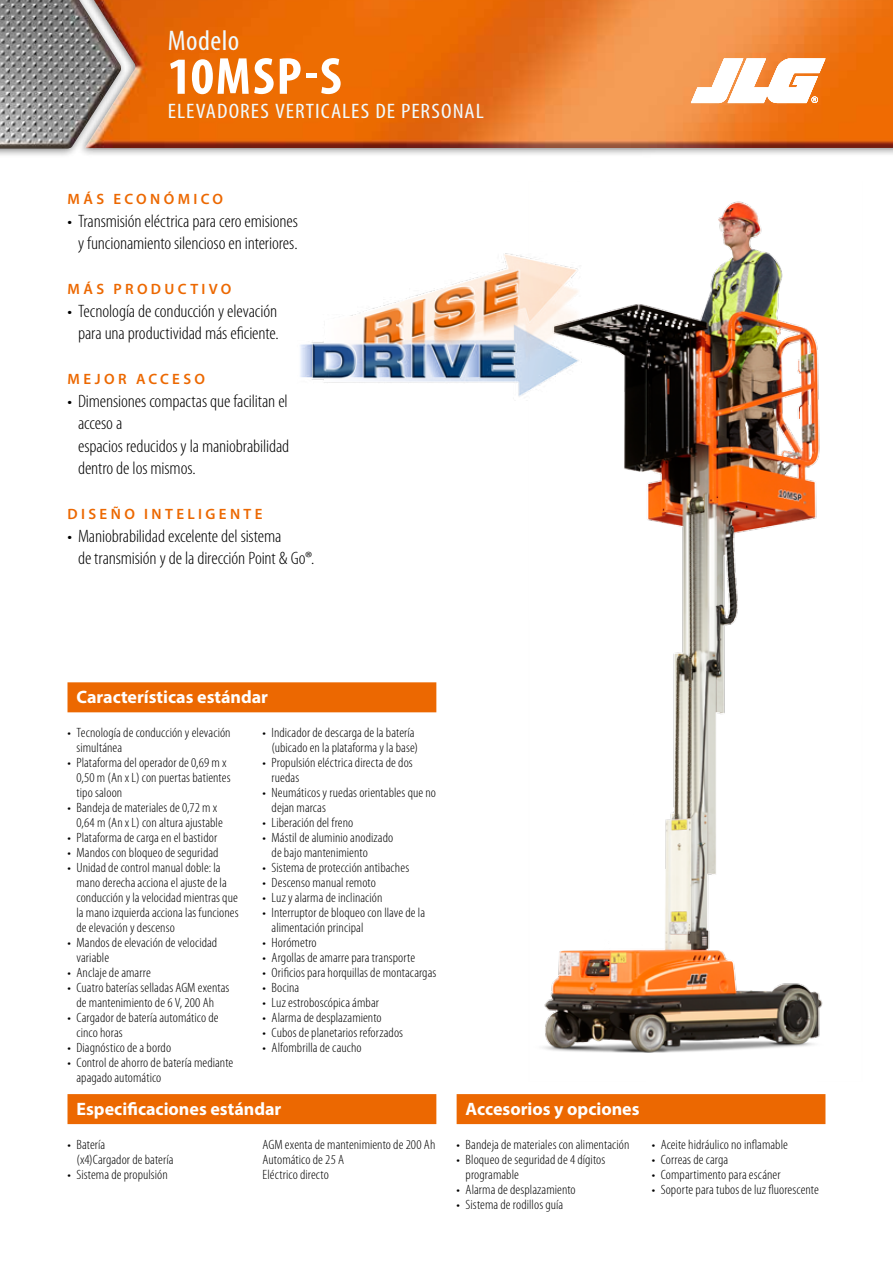
<style>
.page{position:relative;width:893px;height:1263px;background:#fff}
.page>*{position:absolute;margin:0;border:0;box-sizing:border-box;transform-origin:0 0}
.t1{font:700 condensed 52.5px "Myriad Pro";letter-spacing:.03em;color:#fff;scale:1.05 1}
.t2{font:condensed 28.5px "Myriad Pro";letter-spacing:.015em;color:#f0fbff;scale:1.05 1}
.t3{font:condensed 21px "Myriad Pro";letter-spacing:.045em;color:#f0fbff;scale:1.12 1}
.t4{font:300 condensed 18px/22.5px "Myriad Pro";letter-spacing:-.005em;color:#000;text-align:center;scale:1.07 1}
.t5{font:700 18px "Myriad Pro";color:#fff}
.t6{font:600 15px "Myriad Pro";letter-spacing:.225em;color:#ec6801}
.t7{font:300 condensed 13.5px/15px "Myriad Pro";letter-spacing:.005em;color:#000;scale:1.07 1}
</style>
<div class="page">
<div style="left:77px;top:0;width:816px;height:157px;background:#000;opacity:.5"></div>
<img style="left:128px;top:0;width:765px;height:148px">
<div style="left:0;top:0;width:128px;height:158px;background:#000;opacity:.5"></div>
<img style="left:0;top:0;width:121px;height:149px">
<svg style="left:691px;top:59px;width:134px;height:44px"></svg>
<img style="left:377px;top:201px;width:446px;height:852px">
<img style="left:300px;top:210px;width:321px;height:254px">
<div style="left:68px;top:682px;width:368px;height:30px;background:#ec6801"></div>
<div style="left:457px;top:1094px;width:368px;height:30px;background:#ec6801"></div>
<div style="left:68px;top:1094px;width:368px;height:30px;background:#ec6801"></div>
<h2 class="t2" style="left:168px;top:24px;width:70px">Modelo</h2>
<h1 class="t1" style="left:168px;top:43px;width:167px">10MSP-S</h1>
<h3 class="t3" style="left:168px;top:98px;width:284px">ELEVADORES VERTICALES DE PERSONAL</h3>
<p class="t6" style="left:68px;top:189px;width:157px">MÁS ECONÓMICO</p>
<h3 class="t4" style="left:68px;top:209px;width:217px">• Transmisión eléctrica para cero emisiones y funcionamiento silencioso en interiores.</h3>
<p class="t6" style="left:68px;top:279px;width:165px">MÁS PRODUCTIVO</p>
<h3 class="t4" style="left:68px;top:299px;width:199px">• Tecnología de conducción y elevación para una productividad más eficiente.</h3>
<p class="t6" style="left:68px;top:369px;width:139px">MEJOR ACCESO</p>
<h3 class="t4" style="left:78px;top:389px;width:199px;text-align:left;text-indent:-10px">• Dimensiones compactas que facilitan el acceso a<br>espacios reducidos y la maniobrabilidad dentro de los mismos.</h3>
<p class="t6" style="left:68px;top:504px;width:196px">DISEÑO INTELIGENTE</p>
<h3 class="t4" style="left:78px;top:524px;width:222px;text-align:left;text-indent:-10px">• Maniobrabilidad excelente del sistema<br>de transmisión y de la dirección Point &amp; Go®.</h3>
<h3 class="t5" style="left:76px;top:685px;width:193px">Características estándar</h3>
<p class="t7" style="left:76px;top:724px;width:146px;text-indent:-9px">• Tecnología de conducción y elevación simultánea</p>
<p class="t7" style="left:76px;top:754px;width:146px;text-indent:-9px">• Plataforma del operador de 0,69 m x<br>0,50 m (An x L) con puertas batientes tipo saloon</p>
<p class="t7" style="left:76px;top:799px;width:138px;text-indent:-9px">• Bandeja de materiales de 0,72 m x<br>0,64 m (An x L) con altura ajustable</p>
<p class="t7" style="left:68px;top:829px;width:141px">• Plataforma de carga en el bastidor</p>
<p class="t7" style="left:68px;top:844px;width:143px">• Mandos con bloqueo de seguridad</p>
<p class="t7" style="left:76px;top:859px;width:153px;text-indent:-9px">• Unidad de control manual doble: la mano derecha acciona el ajuste de la conducción y la velocidad mientras que la mano izquierda acciona las funciones de elevación y descenso</p>
<p class="t7" style="left:76px;top:934px;width:133px;text-indent:-9px">• Mandos de elevación de velocidad variable</p>
<p class="t7" style="left:68px;top:964px;width:79px">• Anclaje de amarre</p>
<p class="t7" style="left:68px;top:979px;width:153px;text-align:center">• Cuatro baterías selladas AGM exentas de mantenimiento de 6 V, 200 Ah</p>
<p class="t7" style="left:76px;top:1009px;width:134px;text-indent:-9px">• Cargador de batería automático de cinco horas</p>
<p class="t7" style="left:68px;top:1039px;width:98px">• Diagnóstico de a bordo</p>
<p class="t7" style="left:76px;top:1054px;width:148px;text-indent:-9px">• Control de ahorro de batería mediante apagado automático</p>
<p class="t7" style="left:263px;top:724px;width:147px;text-align:right">• Indicador de descarga de la batería (ubicado en la plataforma y la base)</p>
<p class="t7" style="left:272px;top:754px;width:134px;text-indent:-9px">• Propulsión eléctrica directa de dos ruedas</p>
<p class="t7" style="left:272px;top:784px;width:155px;text-indent:-9px">• Neumáticos y ruedas orientables que no dejan marcas</p>
<p class="t7" style="left:263px;top:814px;width:86px">• Liberación del freno</p>
<p class="t7" style="left:272px;top:829px;width:115px;text-indent:-9px">• Mástil de aluminio anodizado de bajo mantenimiento</p>
<p class="t7" style="left:263px;top:859px;width:139px">• Sistema de protección antibaches</p>
<p class="t7" style="left:263px;top:874px;width:107px">• Descenso manual remoto</p>
<p class="t7" style="left:263px;top:889px;width:114px">• Luz y alarma de inclinación</p>
<p class="t7" style="left:272px;top:904px;width:145px;text-indent:-9px">• Interruptor de bloqueo con llave de la alimentación principal</p>
<p class="t7" style="left:263px;top:934px;width:52px">• Horómetro</p>
<p class="t7" style="left:263px;top:949px;width:144px">• Argollas de amarre para transporte</p>
<p class="t7" style="left:263px;top:964px;width:164px">• Orificios para horquillas de montacargas</p>
<p class="t7" style="left:263px;top:979px;width:36px">• Bocina</p>
<p class="t7" style="left:263px;top:994px;width:110px">• Luz estroboscópica ámbar</p>
<p class="t7" style="left:263px;top:1009px;width:113px">• Alarma de desplazamiento</p>
<p class="t7" style="left:263px;top:1024px;width:133px">• Cubos de planetarios reforzados</p>
<p class="t7" style="left:263px;top:1039px;width:94px">• Alfombrilla de caucho</p>
<h3 class="t5" style="left:76px;top:1097px;width:206px">Especificaciones estándar</h3>
<h3 class="t5" style="left:466px;top:1097px;width:175px">Accesorios y opciones</h3>
<p class="t7" style="left:457px;top:1137px;width:163px">• Bandeja de materiales con alimentación</p>
<p class="t7" style="left:466px;top:1152px;width:132px;text-indent:-9px">• Bloqueo de seguridad de 4 dígitos programable</p>
<p class="t7" style="left:457px;top:1182px;width:113px">• Alarma de desplazamiento</p>
<p class="t7" style="left:457px;top:1197px;width:101px">• Sistema de rodillos guía</p>
<p class="t7" style="left:68px;top:1137px;width:37px">• Batería</p>
<p class="t7" style="left:262px;top:1137px;width:163px">AGM exenta de mantenimiento de 200 Ah</p>
<p class="t7" style="left:77px;top:1152px;width:92px">(x4)Cargador de batería</p>
<p class="t7" style="left:262px;top:1152px;width:78px">Automático de 25 A</p>
<p class="t7" style="left:68px;top:1167px;width:95px">• Sistema de propulsión</p>
<p class="t7" style="left:262px;top:1167px;width:64px">Eléctrico directo</p>
<p class="t7" style="left:652px;top:1137px;width:129px">• Aceite hidráulico no inflamable</p>
<p class="t7" style="left:652px;top:1152px;width:73px">• Correas de carga</p>
<p class="t7" style="left:652px;top:1167px;width:122px">• Compartimento para escáner</p>
<p class="t7" style="left:652px;top:1182px;width:158px">• Soporte para tubos de luz fluorescente</p>
</div>
